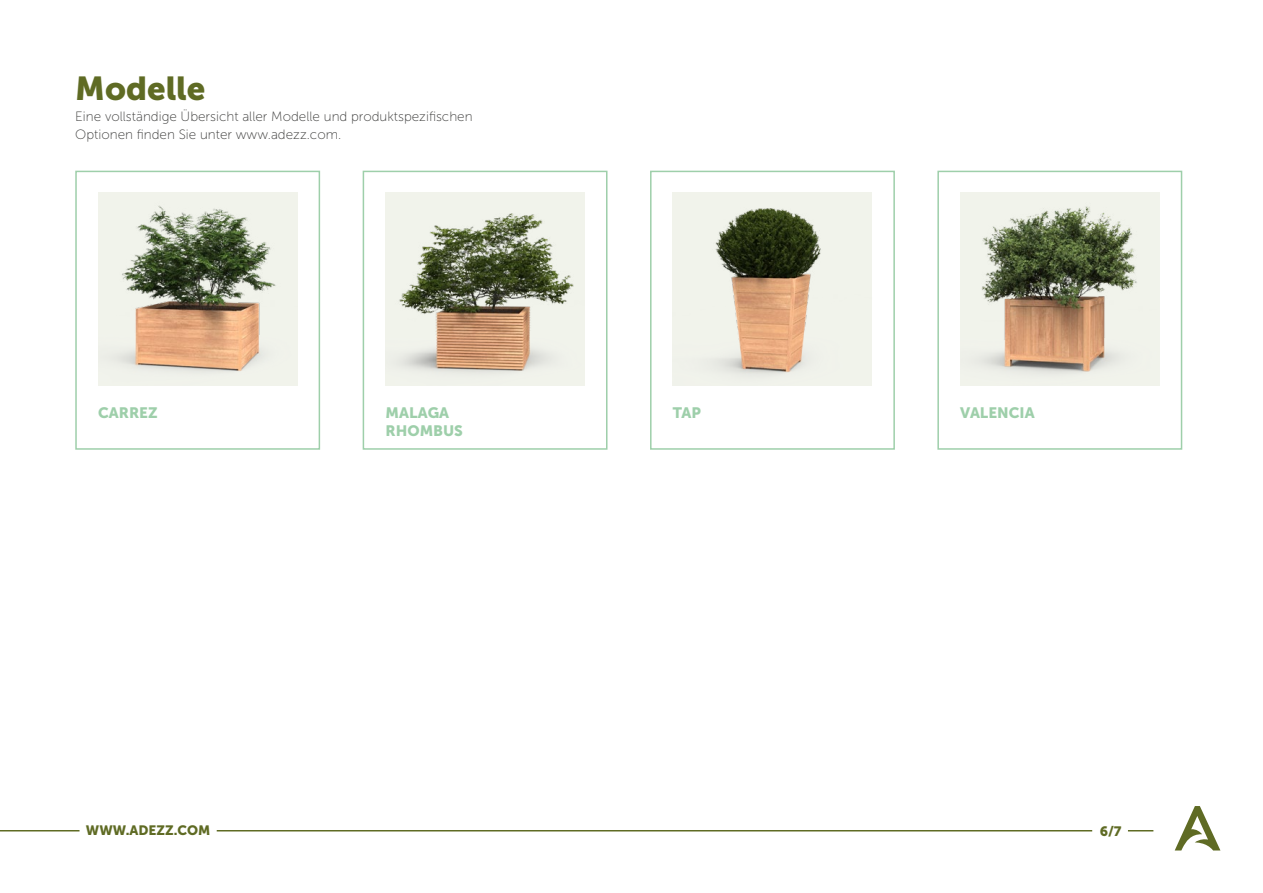
<style>
.page{position:relative;width:1263px;height:893px;background:#fff}
.page>*{position:absolute;margin:0;border:0;box-sizing:border-box;transform-origin:0 0}
.t1{font:33px "Museo Sans 900";color:#5f6b24}
.t2{font:15px "Museo Sans 900";color:#9ecfaa}
.t3{font:13.5px/18px "Museo Sans 100";color:#3c3c3b}
.t4{font:13.5px "Museo Sans 900";color:#5f6b24}
</style>
<div class="page">
<svg style="left:1175px;top:806px;width:45px;height:44px"></svg>
<svg style="left:1128px;top:830px;width:25px;height:1px"></svg>
<hr style="left:0;top:830px;width:80px;height:1px;background:#5f6b24">
<hr style="left:217px;top:830px;width:875px;height:1px;background:#5f6b24">
<img style="left:960px;top:192px;width:199px;height:193px">
<img style="left:98px;top:192px;width:199px;height:193px">
<img style="left:673px;top:192px;width:199px;height:193px">
<img style="left:385px;top:192px;width:200px;height:193px">
<div style="left:937px;top:171px;width:245px;height:279px;border:2px solid #9ecfaa"></div>
<div style="left:75px;top:171px;width:245px;height:279px;border:2px solid #9ecfaa"></div>
<div style="left:650px;top:171px;width:245px;height:279px;border:2px solid #9ecfaa"></div>
<div style="left:363px;top:171px;width:244px;height:279px;border:2px solid #9ecfaa"></div>
<h1 class="t1" style="left:75px;top:70px;width:132px">Modelle</h1>
<p class="t3" style="left:75px;top:107px;width:399px">Eine vollständige Übersicht aller Modelle und produktspezifischen<br>Optionen finden Sie unter www.adezz.com.</p>
<p class="t2" style="left:98px;top:404px;width:61px">CARREZ</p>
<p class="t2" style="left:385px;top:404px;width:65px">MALAGA</p>
<p class="t2" style="left:673px;top:404px;width:30px">TAP</p>
<p class="t2" style="left:960px;top:404px;width:76px">VALENCIA</p>
<p class="t2" style="left:385px;top:422px;width:79px">RHOMBUS</p>
<p class="t4" style="left:86px;top:823px;width:126px">WWW.ADEZZ.COM</p>
<p class="t4" style="left:1100px;top:823px;width:23px">6/7</p>
</div>
